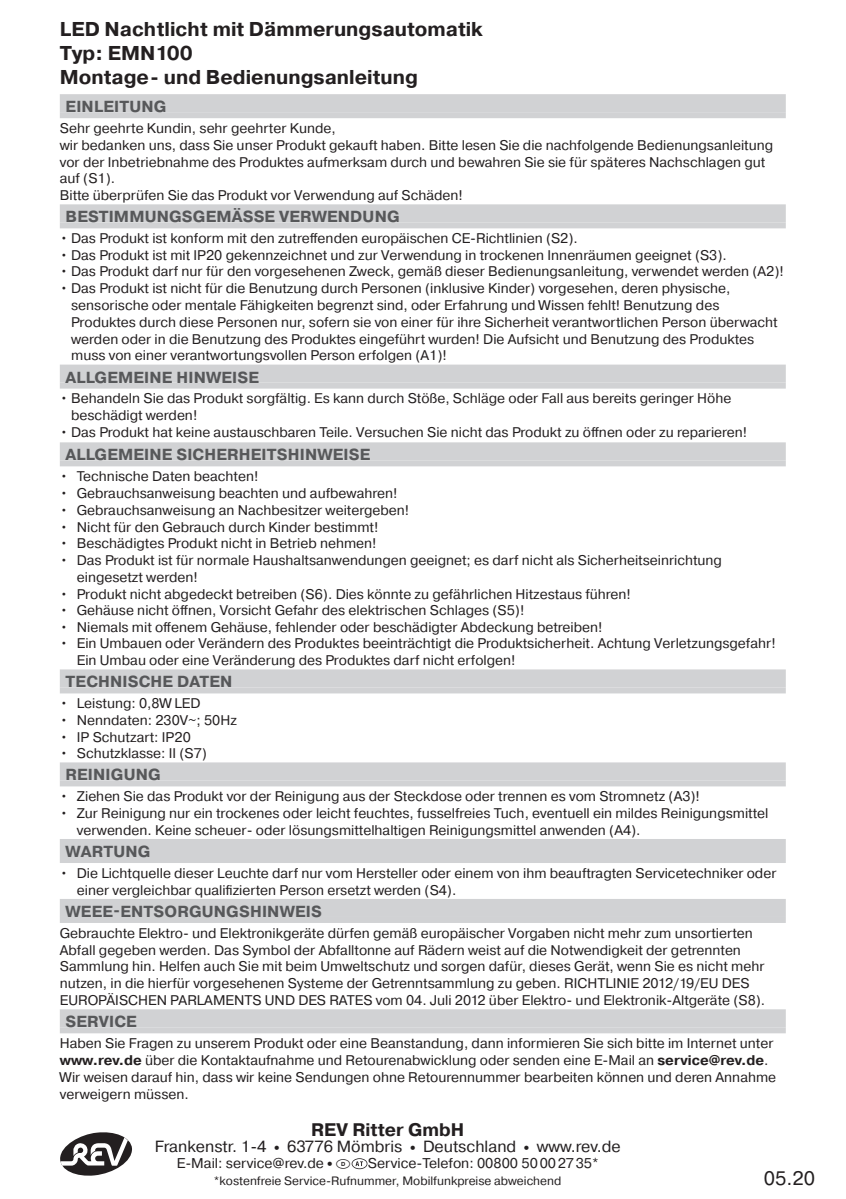
<style>
.page{position:relative;width:846px;height:1199px;background:#fff}
.page>*{position:absolute;margin:0;border:0;box-sizing:border-box;transform-origin:0 0}
.Headline{font:700 20px "Pragmatica";color:#231f20}
.t1{font:19.6px "Pragmatica";color:#231f20}
.t2{font:700 18.2px "Pragmatica";color:#231f20}
.t3{font:16.2px "Pragmatica";color:#231f20}
.Überschrift{font:700 16px "Pragmatica";letter-spacing:.01em;color:#57585a}
.t4{font:14.2px "Pragmatica";color:#231f20}
.Text{font:14px/16.8px "Pragmatica";color:#231f20}
.t5{font:12.2px "Pragmatica";color:#231f20}
.s1{font-weight:700}
.s2{font-family:"Myriad Pro";font-weight:700}
.s3{font-family:"Myriad Pro";font-weight:700;font-size:16.2px}
</style>
<div class="page">
<div style="left:60px;top:94px;width:725px;height:18px;background:#d1d2d4"></div>
<div style="left:60px;top:112px;width:725px;height:6px;background:#d1d2d4"></div>
<div style="left:60px;top:442px;width:725px;height:18px;background:#d1d2d4"></div>
<div style="left:60px;top:460px;width:725px;height:6px;background:#d1d2d4"></div>
<div style="left:60px;top:364px;width:725px;height:18px;background:#d1d2d4"></div>
<div style="left:60px;top:382px;width:725px;height:6px;background:#d1d2d4"></div>
<div style="left:60px;top:669px;width:725px;height:18px;background:#d1d2d4"></div>
<div style="left:60px;top:687px;width:725px;height:6px;background:#d1d2d4"></div>
<div style="left:60px;top:838px;width:725px;height:18px;background:#d1d2d4"></div>
<div style="left:60px;top:856px;width:725px;height:6px;background:#d1d2d4"></div>
<div style="left:60px;top:762px;width:725px;height:18px;background:#d1d2d4"></div>
<div style="left:60px;top:780px;width:725px;height:6px;background:#d1d2d4"></div>
<div style="left:60px;top:898px;width:725px;height:18px;background:#d1d2d4"></div>
<div style="left:60px;top:916px;width:725px;height:6px;background:#d1d2d4"></div>
<div style="left:60px;top:1009px;width:725px;height:18px;background:#d1d2d4"></div>
<div style="left:60px;top:1027px;width:725px;height:6px;background:#d1d2d4"></div>
<svg style="left:60px;top:1132px;width:72px;height:43px"></svg>
<div style="left:60px;top:204px;width:725px;height:18px;background:#d1d2d4"></div>
<div style="left:60px;top:222px;width:725px;height:6px;background:#d1d2d4"></div>
<svg style="left:351px;top:1158px;width:16px;height:10px"></svg>
<p class="Headline" style="left:60px;top:17px;width:424px">LED Nachtlicht mit Dämmerungsautomatik</p>
<p class="Headline" style="left:60px;top:41px;width:134px">Typ: EMN100</p>
<p class="Headline" style="left:60px;top:65px;width:360px">Montage- und Bedienungsanleitung</p>
<p class="Überschrift" style="left:66px;top:96px;width:102px">EINLEITUNG</p>
<p class="Text" style="left:60px;top:120px;width:277px">Sehr geehrte Kundin, sehr geehrter Kunde,</p>
<p class="Text" style="left:60px;top:137px;width:715px">wir bedanken uns, dass Sie unser Produkt gekauft haben. Bitte lesen Sie die nachfolgende Bedienungsanleitung vor der Inbetriebnahme des Produktes aufmerksam durch und bewahren Sie sie für späteres Nachschlagen gut auf (S1).</p>
<p class="Text" style="left:60px;top:187px;width:404px">Bitte überprüfen Sie das Produkt vor Verwendung auf Schäden!</p>
<p class="Überschrift" style="left:66px;top:206px;width:336px">BESTIMMUNGSGEMÄSSE VERWENDUNG</p>
<p class="Text" style="left:60px;top:230px;width:519px">• Das Produkt ist konform mit den zutreffenden europäischen CE-Richtlinien (S2).</p>
<p class="Text" style="left:60px;top:247px;width:668px">• Das Produkt ist mit IP20 gekennzeichnet und zur Verwendung in trockenen Innenräumen geeignet (S3).</p>
<p class="Text" style="left:60px;top:263px;width:725px">• Das Produkt darf nur für den vorgesehenen Zweck, gemäß dieser Bedienungsanleitung, verwendet werden (A2)!</p>
<p class="Text" style="left:71px;top:280px;width:708px;text-indent:-11px">• Das Produkt ist nicht für die Benutzung durch Personen (inklusive Kinder) vorgesehen, deren physische, sensorische oder mentale Fähigkeiten begrenzt sind, oder Erfahrung und Wissen fehlt! Benutzung des Produktes durch diese Personen nur, sofern sie von einer für ihre Sicherheit verantwortlichen Person überwacht werden oder in die Benutzung des Produktes eingeführt wurden! Die Aufsicht und Benutzung des Produktes muss von einer verantwortungsvollen Person erfolgen (A1)!</p>
<p class="Überschrift" style="left:66px;top:366px;width:195px">ALLGEMEINE HINWEISE</p>
<p class="Text" style="left:71px;top:390px;width:661px;text-indent:-11px">• Behandeln Sie das Produkt sorgfältig. Es kann durch Stöße, Schläge oder Fall aus bereits geringer Höhe beschädigt werden!</p>
<p class="Text" style="left:60px;top:424px;width:689px">• Das Produkt hat keine austauschbaren Teile. Versuchen Sie nicht das Produkt zu öffnen oder zu reparieren!</p>
<p class="Überschrift" style="left:66px;top:444px;width:306px">ALLGEMEINE SICHERHEITSHINWEISE</p>
<p class="Text" style="left:60px;top:468px;width:200px">• Technische Daten beachten!</p>
<p class="Text" style="left:60px;top:485px;width:339px">• Gebrauchsanweisung beachten und aufbewahren!</p>
<p class="Text" style="left:60px;top:502px;width:351px">• Gebrauchsanweisung an Nachbesitzer weitergeben!</p>
<p class="Text" style="left:60px;top:518px;width:320px">• Nicht für den Gebrauch durch Kinder bestimmt!</p>
<p class="Text" style="left:60px;top:535px;width:318px">• Beschädigtes Produkt nicht in Betrieb nehmen!</p>
<p class="Text" style="left:77px;top:552px;width:646px;text-indent:-17px">• Das Produkt ist für normale Haushaltsanwendungen geeignet; es darf nicht als Sicherheitseinrichtung eingesetzt werden!</p>
<p class="Text" style="left:60px;top:585px;width:572px">• Produkt nicht abgedeckt betreiben (S6). Dies könnte zu gefährlichen Hitzestaus führen!</p>
<p class="Text" style="left:60px;top:602px;width:466px">• Gehäuse nicht öffnen, Vorsicht Gefahr des elektrischen Schlages (S5)!</p>
<p class="Text" style="left:60px;top:618px;width:544px">• Niemals mit offenem Gehäuse, fehlender oder beschädigter Abdeckung betreiben!</p>
<p class="Text" style="left:77px;top:635px;width:700px;text-indent:-17px">• Ein Umbauen oder Verändern des Produktes beeinträchtigt die Produktsicherheit. Achtung Verletzungsgefahr!<br>Ein Umbau oder eine Veränderung des Produktes darf nicht erfolgen!</p>
<p class="Überschrift" style="left:66px;top:671px;width:168px">TECHNISCHE DATEN</p>
<p class="Text" style="left:60px;top:695px;width:142px">• Leistung: 0,8W LED</p>
<p class="Text" style="left:60px;top:712px;width:179px">• Nenndaten: 230V~; 50Hz</p>
<p class="Text" style="left:60px;top:728px;width:132px">• IP Schutzart: IP20</p>
<p class="Text" style="left:60px;top:745px;width:149px">• Schutzklasse: II (S7)</p>
<p class="Überschrift" style="left:66px;top:764px;width:97px">REINIGUNG</p>
<p class="Text" style="left:77px;top:804px;width:693px;text-indent:-17px">• Zur Reinigung nur ein trockenes oder leicht feuchtes, fusselfreies Tuch, eventuell ein mildes Reinigungsmittel verwenden. Keine scheuer- oder lösungsmittelhaltigen Reinigungsmittel anwenden (A4).</p>
<p class="Text" style="left:60px;top:788px;width:641px">• Ziehen Sie das Produkt vor der Reinigung aus der Steckdose oder trennen es vom Stromnetz (A3)!</p>
<p class="Überschrift" style="left:66px;top:841px;width:86px">WARTUNG</p>
<p class="Text" style="left:77px;top:864px;width:701px;text-indent:-17px">• Die Lichtquelle dieser Leuchte darf nur vom Hersteller oder einem von ihm beauftragten Servicetechniker oder einer vergleichbar qualifizierten Person ersetzt werden (S4).</p>
<p class="Überschrift" style="left:66px;top:900px;width:258px">WEEE-ENTSORGUNGSHINWEIS</p>
<p class="Text" style="left:60px;top:924px;width:707px">Gebrauchte Elektro- und Elektronikgeräte dürfen gemäß europäischer Vorgaben nicht mehr zum unsortierten Abfall gegeben werden. Das Symbol der Abfalltonne auf Rädern weist auf die Notwendigkeit der getrennten Sammlung hin. Helfen auch Sie mit beim Umweltschutz und sorgen dafür, dieses Gerät, wenn Sie es nicht mehr nutzen, in die hierfür vorgesehenen Systeme der Getrenntsammlung zu geben. RICHTLINIE 2012/19/EU DES EUROPÄISCHEN PARLAMENTS UND DES RATES vom 04. Juli 2012 über Elektro- und Elektronik-Altgeräte (S8).</p>
<p class="Überschrift" style="left:66px;top:1011px;width:73px">SERVICE</p>
<p class="Text" style="left:60px;top:1035px;width:718px">Haben Sie Fragen zu unserem Produkt oder eine Beanstandung, dann informieren Sie sich bitte im Internet unter <span class="s1">www.rev.de</span> über die Kontaktaufnahme und Retourenabwicklung oder senden eine E-Mail an <span class="s1">service@rev.de</span>.<br>Wir weisen darauf hin, dass wir keine Sendungen ohne Retourennummer bearbeiten können und deren Annahme verweigern müssen.</p>
<p class="t2" style="left:311px;top:1117px;width:155px">REV Ritter GmbH</p>
<p class="t3" style="left:155px;top:1136px;width:467px">Frankenstr. 1-4 <span class="s2">•</span> 63776 Mömbris <span class="s2">•</span> Deutschland <span class="s2">•</span> www.rev.de</p>
<p class="t4" style="left:177px;top:1154px;width:157px">E-Mail: service@rev.de <span class="s3">•</span></p>
<p class="t4" style="left:368px;top:1154px;width:232px">Service-Telefon: 00800 50002735*</p>
<p class="t5" style="left:214px;top:1172px;width:349px">*kostenfreie Service-Rufnummer, Mobilfunkpreise abweichend</p>
<p class="t1" style="left:764px;top:1165px;width:53px">05.20</p>
</div>
